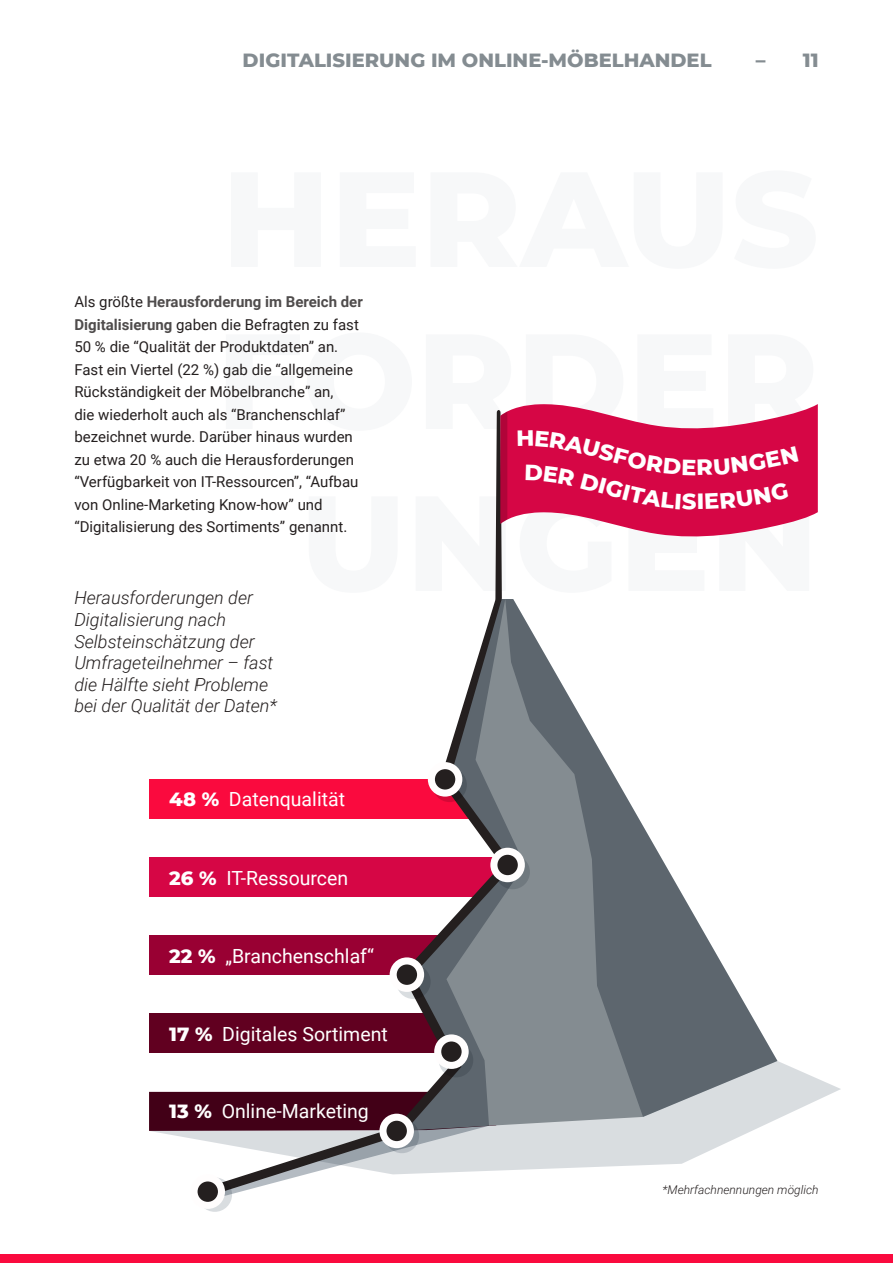
<style>
.page{position:relative;width:893px;height:1263px;background:#fff}
.page>*{position:absolute;margin:0;border:0;box-sizing:border-box;transform-origin:0 0}
.t1{font:19.5px "Roboto";color:#fff}
.t2{font:800 19.5px "Montserrat";color:#848c91}
.t3{font:italic 300 18px/21.6px "Roboto";color:#241f1f}
.t4{font:15px/22.5px "Roboto";color:#241f1f}
.t5{font:italic 300 12px "Roboto";color:#241f1f}
.s1{font-weight:700;color:#4f4c4c}
.s2{font-family:"Montserrat";font-weight:800}
</style>
<div class="page">
<div style="left:0;top:1254px;width:893px;height:9px;background:#fa0a3e"></div>
<svg style="left:149px;top:1061px;width:692px;height:109px;fill:#d9dde0"></svg>
<div style="left:149px;top:779px;width:346px;height:39px;background:#fa0a3e"></div>
<div style="left:149px;top:857px;width:352px;height:39px;background:#d60645"></div>
<div style="left:149px;top:935px;width:346px;height:40px;background:#903"></div>
<div style="left:149px;top:1014px;width:346px;height:39px;background:#610020"></div>
<div style="left:149px;top:1092px;width:49px;height:39px;background:#420017"></div>
<svg style="left:525px;top:620px;width:252px;height:497px"></svg>
<svg style="left:198px;top:602px;width:327px;height:568px"></svg>
<svg style="left:206px;top:601px;width:307px;height:593px"></svg>
<svg style="left:495px;top:855px;width:35px;height:34px"></svg>
<svg style="left:396px;top:964px;width:35px;height:35px"></svg>
<svg style="left:439px;top:1043px;width:34px;height:34px"></svg>
<svg style="left:385px;top:1119px;width:34px;height:34px"></svg>
<svg style="left:198px;top:1177px;width:34px;height:35px"></svg>
<svg style="left:432px;top:767px;width:35px;height:35px"></svg>
<div style="left:390px;top:957px;width:34px;height:35px;background:#fffdfd;border-radius:50%"></div>
<div style="left:397px;top:964px;width:20px;height:21px;background:#241f1f;border-radius:50%"></div>
<div style="left:434px;top:1034px;width:35px;height:35px;background:#fffdfd;border-radius:50%"></div>
<div style="left:441px;top:1041px;width:21px;height:21px;background:#241f1f;border-radius:50%"></div>
<div style="left:379px;top:1114px;width:35px;height:34px;background:#fffdfd;border-radius:50%"></div>
<div style="left:386px;top:1121px;width:21px;height:20px;background:#241f1f;border-radius:50%"></div>
<div style="left:190px;top:1174px;width:35px;height:35px;background:#fffdfd;border-radius:50%"></div>
<div style="left:198px;top:1181px;width:20px;height:21px;background:#241f1f;border-radius:50%"></div>
<div style="left:490px;top:848px;width:35px;height:34px;background:#fffdfd;border-radius:50%"></div>
<div style="left:497px;top:855px;width:21px;height:20px;background:#241f1f;border-radius:50%"></div>
<div style="left:428px;top:762px;width:34px;height:35px;background:#fffdfd;border-radius:50%"></div>
<div style="left:435px;top:769px;width:20px;height:20px;background:#241f1f;border-radius:50%"></div>
<svg style="left:495px;top:404px;width:323px;height:198px"></svg>
<h1 class="t2" style="left:243px;top:46px;width:470px">DIGITALISIERUNG IM ONLINE-MÖBELHANDEL</h1>
<h1 class="t2" style="left:756px;top:46px;width:64px">– 11</h1>
<p class="t4" style="left:74px;top:290px;width:290px">Als größte <span class="s1">Herausforderung im Bereich der Digitalisierung</span> gaben die Befragten zu fast 50 % die “Qualität der Produktdaten” an.<br>Fast ein Viertel (22 %) gab die “allgemeine Rückständigkeit der Möbelbranche” an,<br>die wiederholt auch als “Branchenschlaf” bezeichnet wurde. Darüber hinaus wurden zu etwa 20 % auch die Herausforderungen “Verfügbarkeit von IT-Ressourcen”, “Aufbau von Online-Marketing Know-how” und “Digitalisierung des Sortiments” genannt.</p>
<p class="t3" style="left:74px;top:586px;width:204px">Herausforderungen der<br>Digitalisierung nach<br>Selbsteinschätzung der<br>Umfrageteilnehmer – fast die Hälfte sieht Probleme bei der Qualität der Daten*</p>
<h1 class="t1" style="left:169px;top:785px;width:177px"><span class="s2">48 %</span> Datenqualität</h1>
<h1 class="t1" style="left:169px;top:864px;width:181px"><span class="s2">26 %</span> IT-Ressourcen</h1>
<h1 class="t1" style="left:169px;top:942px;width:206px"><span class="s2">22 %</span> „Branchenschlaf“</h1>
<h1 class="t1" style="left:169px;top:1021px;width:220px"><span class="s2">17 %</span> Digitales Sortiment</h1>
<h1 class="t1" style="left:169px;top:1097px;width:201px"><span class="s2">13 %</span> Online-Marketing</h1>
<p class="t5" style="left:663px;top:1181px;width:157px">*Mehrfachnennungen möglich</p>
</div>
